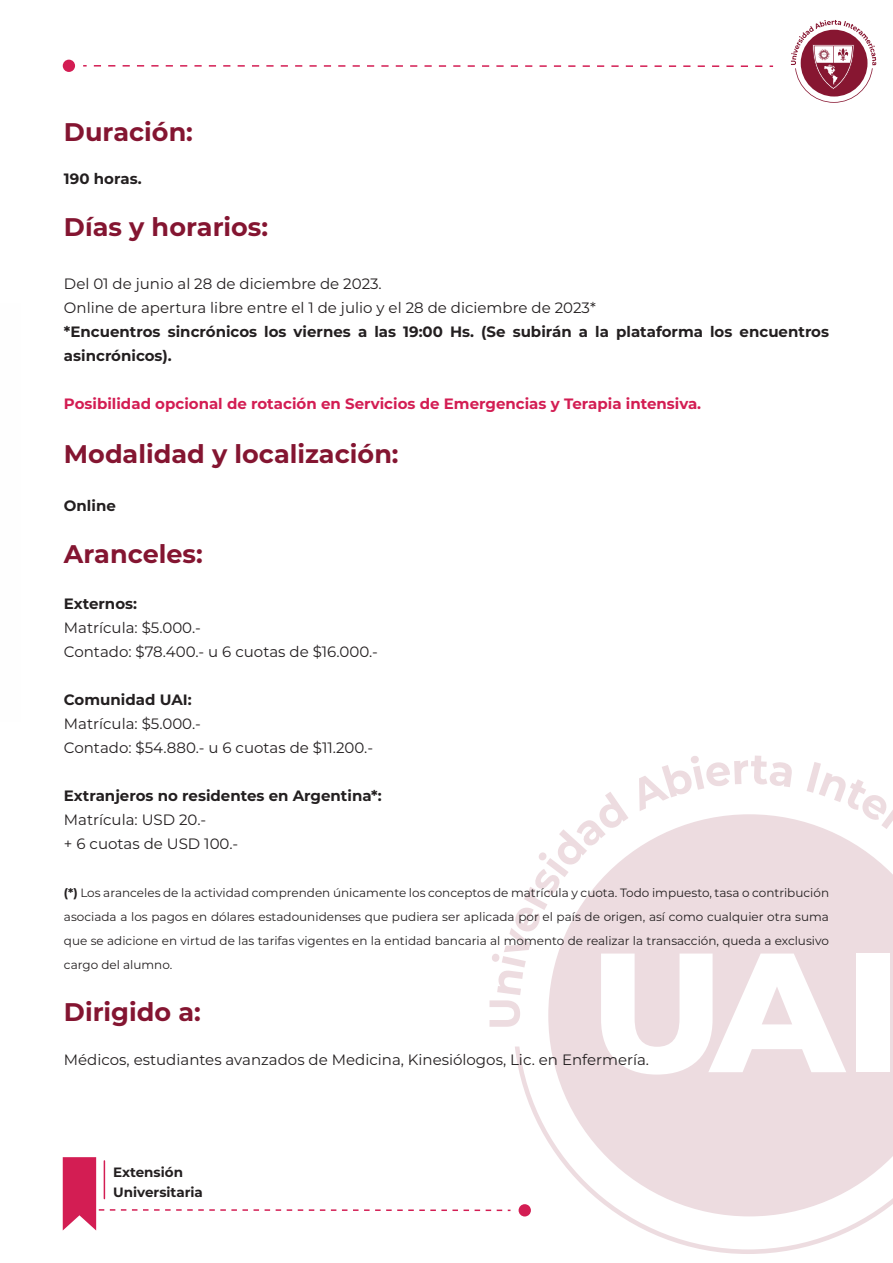
<style>
.page{position:relative;width:893px;height:1263px;background:#fff}
.page>*{position:absolute;margin:0;border:0;box-sizing:border-box;transform-origin:0 0}
.t1{font:700 25.5px "Montserrat";color:#841531}
.t2{font:15px/24px "Montserrat";color:#231f20}
.t3{font:700 15px/24px "Montserrat";color:#231f20}
.t4{font:700 15px "Montserrat";color:#d31d53}
.t5{font:700 13.5px/20.9px "Montserrat";color:#231f20}
.t6{font:12px/24px "Montserrat";color:#231f20;text-align:justify}
.s1{font-weight:700}
</style>
<div class="page">
<svg style="left:518px;top:1074px;width:375px;height:180px;fill:#eddce0"></svg>
<svg style="left:489px;top:755px;width:404px;height:319px"></svg>
<div style="left:856px;top:953px;width:33px;height:119px;background:#fff"></div>
<div style="left:519px;top:1204px;width:12px;height:12px;background:#d31d53;border-radius:50%"></div>
<svg style="left:791px;top:20px;width:85px;height:83px"></svg>
<svg style="left:63px;top:1157px;width:439px;height:73px"></svg>
<svg style="left:94px;top:65px;width:679px;height:2px"></svg>
<div style="left:63px;top:60px;width:12px;height:12px;background:#d31d53;border-radius:50%"></div>
<h1 class="t1" style="left:64px;top:114px;width:131px">Duración:</h1>
<p class="t3" style="left:64px;top:166px;width:79px">190 horas.</p>
<h1 class="t1" style="left:64px;top:209px;width:206px">Días y horarios:</h1>
<p class="t2" style="left:64px;top:271px;width:533px">Del 01 de junio al 28 de diciembre de 2023.<br>Online de apertura libre entre el 1 de julio y el 28 de diciembre de 2023*</p>
<p class="t3" style="left:64px;top:319px;width:767px">*Encuentros sincrónicos los viernes a las 19:00 Hs. (Se subirán a la plataforma los encuentros asincrónicos).</p>
<p class="t4" style="left:64px;top:393px;width:639px">Posibilidad opcional de rotación en Servicios de Emergencias y Terapia intensiva.</p>
<h1 class="t1" style="left:64px;top:435px;width:336px">Modalidad y localización:</h1>
<p class="t3" style="left:64px;top:493px;width:53px">Online</p>
<h1 class="t1" style="left:64px;top:535px;width:140px">Aranceles:</h1>
<p class="t3" style="left:64px;top:591px;width:75px">Externos:</p>
<p class="t2" style="left:64px;top:615px;width:315px">Matrícula: $5.000.-<br>Contado: $78.400.- u 6 cuotas de $16.000.-</p>
<p class="t3" style="left:64px;top:687px;width:129px">Comunidad UAI:</p>
<p class="t2" style="left:64px;top:711px;width:311px">Matrícula: $5.000.-<br>Contado: $54.880.- u 6 cuotas de $11.200.-</p>
<p class="t3" style="left:64px;top:783px;width:319px">Extranjeros no residentes en Argentina*:</p>
<p class="t2" style="left:64px;top:807px;width:176px">Matrícula: USD 20.-<br>+ 6 cuotas de USD 100.-</p>
<p class="t6" style="left:64px;top:880px;width:767px"><span class="s1">(*)</span> Los aranceles de la actividad comprenden únicamente los conceptos de matrícula y cuota. Todo impuesto, tasa o contribución asociada a los pagos en dólares estadounidenses que pudiera ser aplicada por el país de origen, así como cualquier otra suma que se adicione en virtud de las tarifas vigentes en la entidad bancaria al momento de realizar la transacción, queda a exclusivo cargo del alumno.</p>
<h1 class="t1" style="left:64px;top:993px;width:138px">Dirigido a:</h1>
<p class="t2" style="left:64px;top:1047px;width:587px">Médicos, estudiantes avanzados de Medicina, Kinesiólogos, Lic. en Enfermería.</p>
<p class="t5" style="left:113px;top:1160px;width:91px">Extensión<br>Universitaria</p>
</div>
